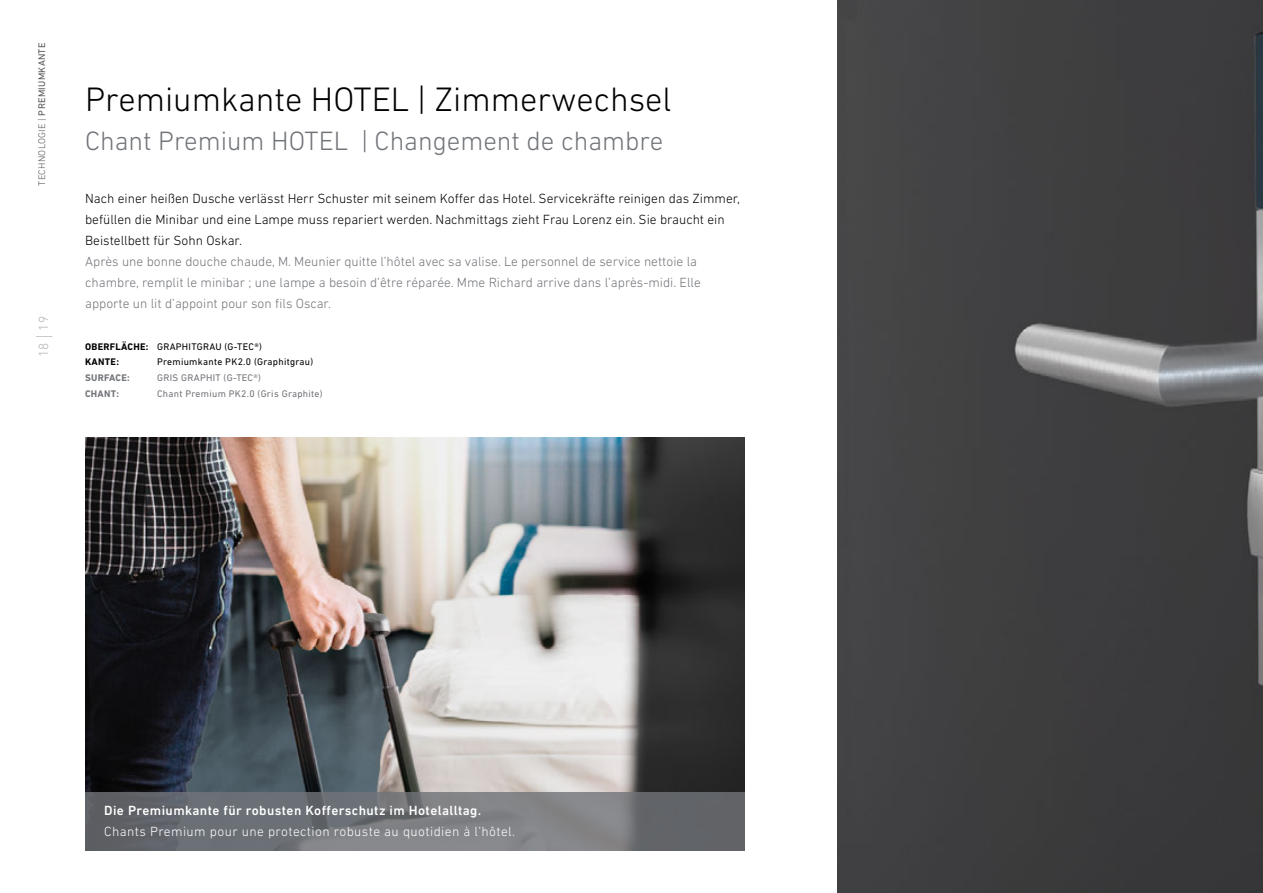
<style>
.page{position:relative;width:1263px;height:893px;background:#fff}
.page>*{position:absolute;margin:0;border:0;box-sizing:border-box;transform-origin:0 0}
.t1{font:300 34.5px "DIN Next LT Pro";color:#000}
.t2{font:300 27px "DIN Next LT Pro";color:#717479}
.t3{font:300 13.5px/21px "DIN Next LT Pro";color:#717479}
.t4{font:300 13.5px/21px "DIN Next LT Pro";color:#000}
.t5{font:300 13.5px "DIN Next LT Pro";letter-spacing:.03em;color:#fff}
.t6{font:500 13.5px "DIN Next LT Pro";letter-spacing:.03em;color:#fff}
.t7{font:300 13.5px "DIN Next LT Pro";color:#b4b2b5}
.t8{font:9.75px/15.8px "DIN Next LT Pro";letter-spacing:.03em;color:#000}
.t9{font:9.75px "DIN Next LT Pro";letter-spacing:.03em;color:#717479}
.t10{font:300 9.75px "DIN Next LT Pro";letter-spacing:.03em;color:#565656}
.t11{font:700 9.75px "DIN Next LT Pro";letter-spacing:.03em;color:#717479}
.s1{font-weight:400}
.s2{font-size:24px}
.s3{font-weight:700}
</style>
<div class="page">
<img style="left:838px;top:0;width:425px;height:893px">
<img style="left:85px;top:438px;width:660px;height:354px">
<svg style="left:85px;top:792px;width:660px;height:58px;background:#707378"></svg>
<p class="t10" style="left:36px;top:186px;width:145px;rotate:-90deg">TECHNOLOGIE | <span class="s1">PREMIUMKANTE</span></p>
<p class="t7" style="left:36px;top:357px;width:42px;rotate:-90deg">18 <span class="s2">I</span> 19</p>
<h1 class="t1" style="left:85px;top:79px;width:588px">Premiumkante HOTEL | Zimmerwechsel</h1>
<h2 class="t2" style="left:85px;top:125px;width:580px">Chant Premium HOTEL | Changement de chambre</h2>
<p class="t4" style="left:85px;top:187px;width:656px">Nach einer heißen Dusche verlässt Herr Schuster mit seinem Koffer das Hotel. Servicekräfte reinigen das Zimmer, befüllen die Minibar und eine Lampe muss repariert werden. Nachmittags zieht Frau Lorenz ein. Sie braucht ein<br>Beistellbett für Sohn Oskar.</p>
<p class="t3" style="left:85px;top:250px;width:617px">Après une bonne douche chaude, M. Meunier quitte l’hôtel avec sa valise. Le personnel de service nettoie la chambre, remplit le minibar ; une lampe a besoin d’être réparée. Mme Richard arrive dans l’après-midi. Elle apporte un lit d’appoint pour son fils Oscar.</p>
<p class="t8" style="left:85px;top:338px;width:178px"><span class="s3">OBERFLÄCHE:</span> GRAPHITGRAU (G-TEC®)<br><span class="s3">KANTE:</span></p>
<p class="t8" style="left:157px;top:354px;width:158px">Premiumkante PK2.0 (Graphitgrau)</p>
<p class="t11" style="left:85px;top:372px;width:46px">SURFACE:</p>
<p class="t9" style="left:157px;top:372px;width:105px">GRIS GRAPHIT (G-TEC®)</p>
<p class="t11" style="left:85px;top:388px;width:36px">CHANT:</p>
<p class="t9" style="left:157px;top:388px;width:167px">Chant Premium PK2.0 (Gris Graphite)</p>
<p class="t6" style="left:104px;top:803px;width:379px">Die Premiumkante für robusten Kofferschutz im Hotelalltag.</p>
<p class="t5" style="left:104px;top:824px;width:412px">Chants Premium pour une protection robuste au quotidien à l’hôtel.</p>
</div>
